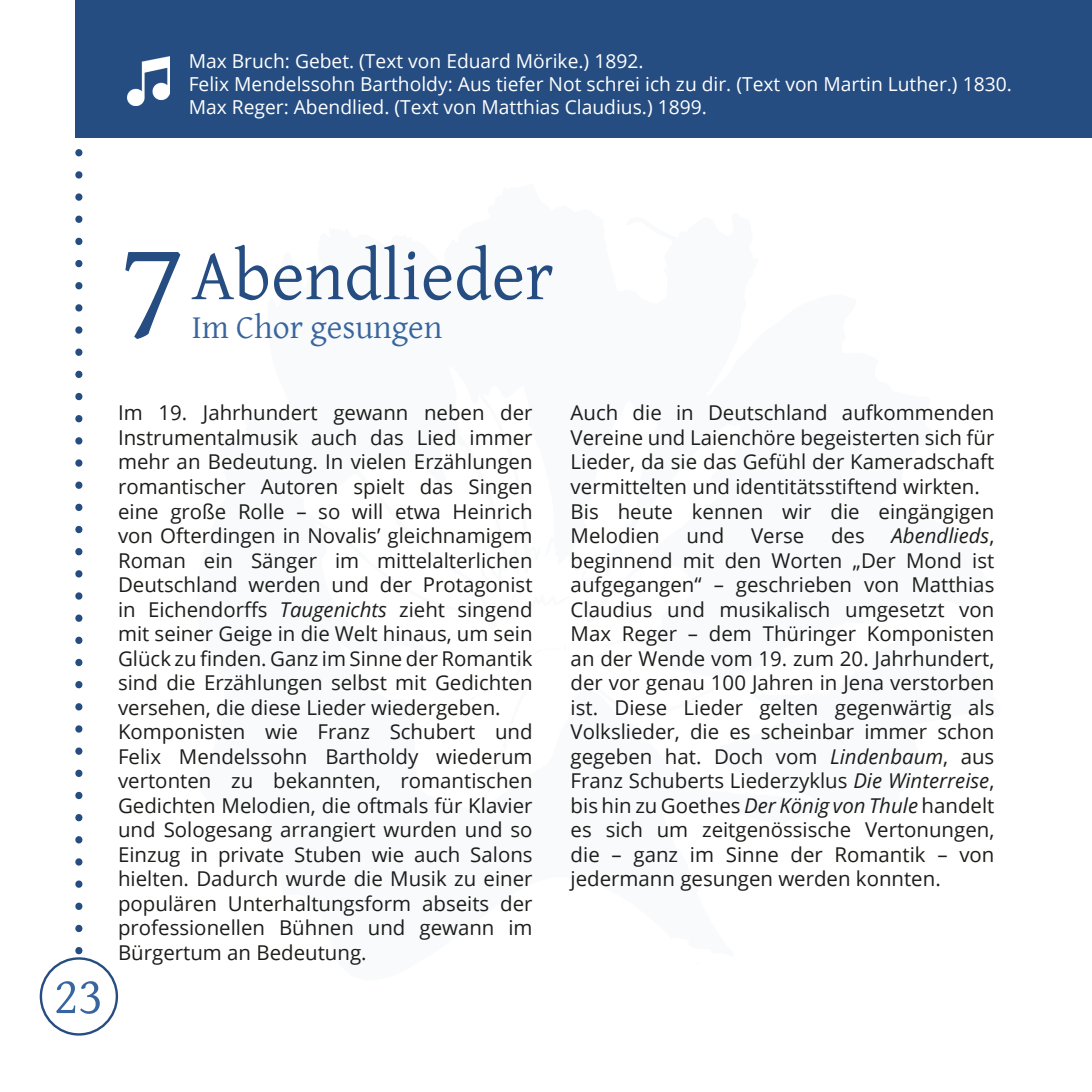
<style>
.page{position:relative;width:1092px;height:1092px;background:#fff}
.page>*{position:absolute;margin:0;border:0;box-sizing:border-box;transform-origin:0 0}
.t1{font:72px "Gentium Basic";color:#264d81}
.t2{font:52.75px "Gentium Basic";color:#38659e}
.t3{font:33.75px "Gentium Basic";color:#38659e}
.t4{font:20.5px/24.5px "Open Sans";color:#1d1d1b}
.t5{font:19.25px/23px "Open Sans";color:#fff}
.s1{font-size:144.25px}
.s2{font-style:italic}
</style>
<div class="page">
<svg style="left:75px;top:153px;width:7px;height:802px"></svg>
<div style="left:75px;top:0;width:1016px;height:138px;background:#264d81"></div>
<div style="left:40px;top:957px;width:78px;height:78px;border:2px solid #264d81;border-radius:50%"></div>
<img style="left:127px;top:56px;width:42px;height:50px">
<p class="t5" style="left:189px;top:49px;width:824px">Max Bruch: Gebet. (Text von Eduard Mörike.) 1892.<br>Felix Mendelssohn Bartholdy: Aus tiefer Not schrei ich zu dir. (Text von Martin Luther.) 1830.<br>Max Reger: Abendlied. (Text von Matthias Claudius.) 1899.</p>
<h1 class="t1" style="left:118px;top:223px;width:437px"><span class="s1">7</span>Abendlieder</h1>
<h3 class="t3" style="left:192px;top:302px;width:252px">Im Chor gesungen</h3>
<h2 class="t2" style="left:54px;top:957px;width:51px">23</h2>
<p class="t4" style="left:118px;top:400px;width:416px">Im 19. Jahrhundert gewann neben der Instrumentalmusik auch das Lied immer mehr an Bedeutung. In vielen Erzählungen romantischer Autoren spielt das Singen eine große Rolle – so will etwa Heinrich von Ofterdingen in Novalis’ gleichnamigem Roman ein Sänger im mittelalterlichen Deutschland werden und der Protagonist in Eichendorffs <span class="s2">Taugenichts</span> zieht singend mit seiner Geige in die Welt hinaus, um sein Glück zu finden. Ganz im Sinne der Romantik sind die Erzählungen selbst mit Gedichten versehen, die diese Lieder wiedergeben.<br>Komponisten wie Franz Schubert und Felix Mendelssohn Bartholdy wiederum vertonten zu bekannten, romantischen Gedichten Melodien, die oftmals für Klavier und Sologesang arrangiert wurden und so Einzug in private Stuben wie auch Salons hielten. Dadurch wurde die Musik zu einer populären Unterhaltungsform abseits der professionellen Bühnen und gewann im Bürgertum an Bedeutung.</p>
<p class="t4" style="left:570px;top:400px;width:425px">Auch die in Deutschland aufkommenden Vereine und Laienchöre begeisterten sich für Lieder, da sie das Gefühl der Kameradschaft vermittelten und identitätsstiftend wirkten.<br>Bis heute kennen wir die eingängigen Melodien</p>
<p class="t4" style="left:570px;top:522px;width:425px;text-align:justify;text-indent:321px"><span class="s2">Abendlieds</span>, beginnend mit den Worten „Der Mond ist aufgegangen“ – geschrieben von Matthias Claudius und musikalisch umgesetzt von Max Reger – dem Thüringer Komponisten an der Wende vom 19. zum 20. Jahrhundert, der vor genau 100 Jahren in Jena verstorben ist. Diese Lieder gelten gegenwärtig als Volkslieder, die es scheinbar immer schon gegeben hat. Doch vom <span class="s2">Lindenbaum</span>, aus Franz Schuberts Liederzyklus <span class="s2">Die Winterreise</span>, bis hin zu Goethes <span class="s2">Der König von Thule</span> handelt es sich um zeitgenössische Vertonungen, die – ganz im Sinne der Romantik – von jedermann gesungen werden konnten.</p>
<p class="t4" style="left:686px;top:522px;width:39px">und</p>
<p class="t4" style="left:751px;top:522px;width:55px">Verse</p>
<p class="t4" style="left:831px;top:522px;width:35px">des</p>
</div>
